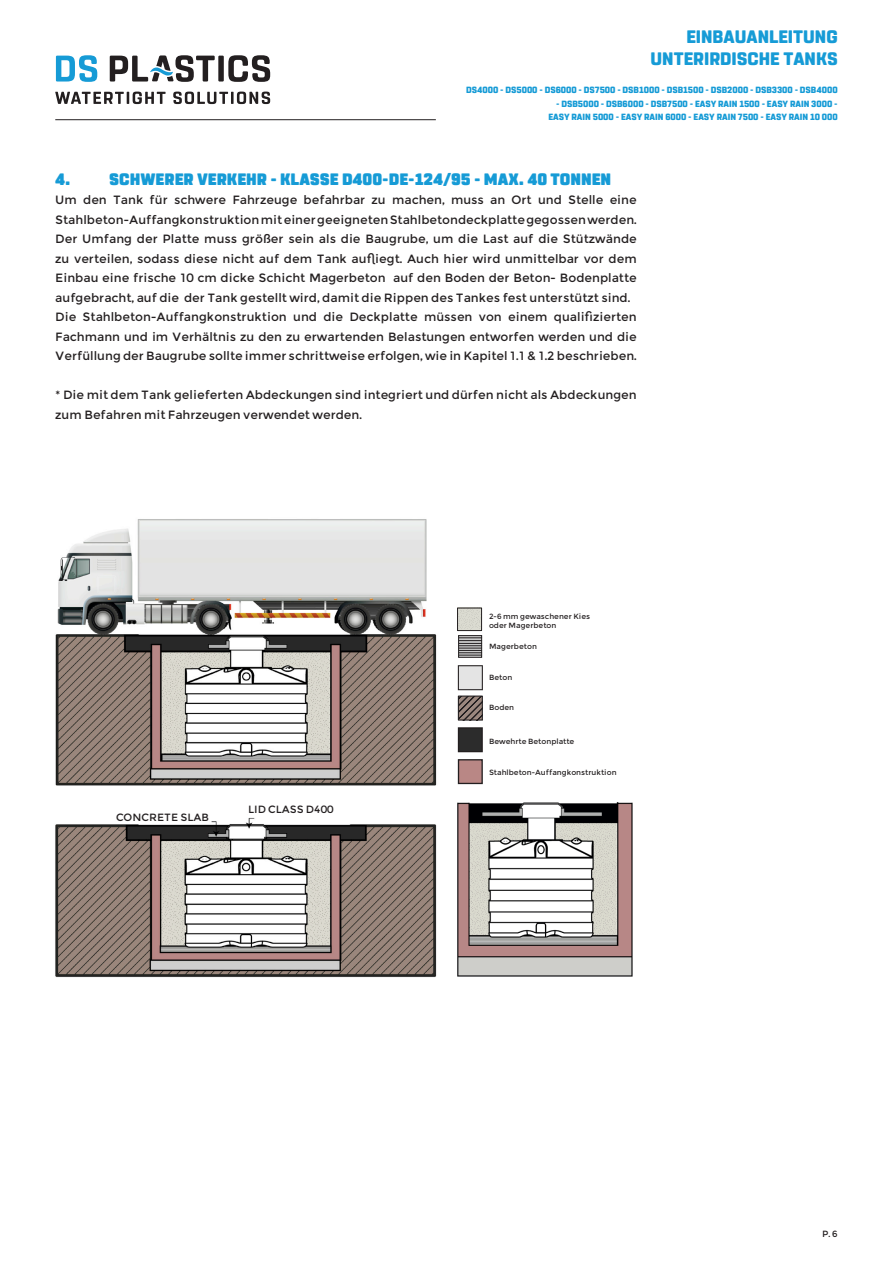
<style>
.page{position:relative;width:893px;height:1263px;background:#fff}
.page>*{position:absolute;margin:0;border:0;box-sizing:border-box;transform-origin:0 0}
.t1{font:800 18px/22px "Rohn Rounded";color:#169bd6;text-align:right}
.t2{font:900 16.5px "Rohn Rounded";color:#169bd6}
.t3{font:12px/19.5px "Montserrat";color:#231f20}
.t4{font:10.5px "Montserrat";color:#231f20}
.t5{font:800 9px/13.5px "Rohn Rounded";color:#169bd6;text-align:right}
.t6{font:9px "Montserrat";color:#231f20}
.t7{font:7.5px/9px "Montserrat";color:#231f20}
</style>
<div class="page">
<hr style="left:55px;top:119px;width:381px;height:1px;background:#231f20">
<svg style="left:56px;top:55px;width:41px;height:27px"></svg>
<svg style="left:55px;top:92px;width:215px;height:12px"></svg>
<svg style="left:110px;top:55px;width:160px;height:27px"></svg>
<img style="left:55px;top:519px;width:382px;height:267px">
<img style="left:457px;top:802px;width:176px;height:175px">
<img style="left:55px;top:817px;width:382px;height:161px">
<div style="left:116px;top:811px;width:93px;height:13px;background:#fff"></div>
<svg style="left:458px;top:665px;width:25px;height:25px"></svg>
<svg style="left:460px;top:697px;width:21px;height:22px"></svg>
<div style="left:458px;top:695px;width:25px;height:26px;border:1px solid #231f20"></div>
<div style="left:458px;top:728px;width:24px;height:24px;background:#2c2c2c"></div>
<div style="left:458px;top:727px;width:25px;height:25px;border:1px solid #231f20"></div>
<div style="left:458px;top:760px;width:24px;height:23px;background:#b98785"></div>
<div style="left:458px;top:759px;width:25px;height:25px;border:1px solid #231f20"></div>
<svg style="left:459px;top:608px;width:24px;height:22px"></svg>
<div style="left:457px;top:608px;width:25px;height:23px;border:1px solid #231f20"></div>
<div style="left:458px;top:635px;width:24px;height:23px;border:1px solid #231f20"></div>
<svg style="left:458px;top:637px;width:25px;height:21px"></svg>
<h1 class="t1" style="left:651px;top:26px;width:189px">EINBAUANLEITUNG<br>UNTERIRDISCHE TANKS</h1>
<p class="t5" style="left:466px;top:83px;width:373px">DS4000 - DS5000 - DS6000 - DS7500 - DSB1000 - DSB1500 - DSB2000 - DSB3300 - DSB4000</p>
<p class="t5" style="left:548px;top:97px;width:291px">- DSB5000 - DSB6000 - DSB7500 - EASY RAIN 1500 - EASY RAIN 3000 -<br>EASY RAIN 5000 - EASY RAIN 6000 - EASY RAIN 7500 - EASY RAIN 10 000</p>
<h2 class="t2" style="left:55px;top:169px;width:558px">4. SCHWERER VERKEHR - KLASSE D400-DE-124/95 - MAX. 40 TONNEN</h2>
<p class="t3" style="left:55px;top:190px;width:583px">Um den Tank für schwere Fahrzeuge befahrbar zu machen, muss an Ort und Stelle eine Stahlbeton-Auffangkonstruktion mit einer geeigneten Stahlbetondeckplatte gegossen werden.<br>Der Umfang der Platte muss größer sein als die Baugrube, um die Last auf die Stützwände zu verteilen, sodass diese nicht auf dem Tank aufliegt. Auch hier wird unmittelbar vor dem Einbau eine frische 10 cm dicke Schicht Magerbeton auf den Boden der Beton- Bodenplatte aufgebracht, auf die der Tank gestellt wird, damit die Rippen des Tankes fest unterstützt sind.<br>Die Stahlbeton-Auffangkonstruktion und die Deckplatte müssen von einem qualifizierten Fachmann und im Verhältnis zu den zu erwartenden Belastungen entworfen werden und die Verfüllung der Baugrube sollte immer schrittweise erfolgen, wie in Kapitel 1.1 &amp; 1.2 beschrieben.</p>
<p class="t3" style="left:55px;top:385px;width:583px">* Die mit dem Tank gelieferten Abdeckungen sind integriert und dürfen nicht als Abdeckungen zum Befahren mit Fahrzeugen verwendet werden.</p>
<p class="t7" style="left:489px;top:611px;width:103px">2-6 mm gewaschener Kies oder Magerbeton</p>
<p class="t7" style="left:489px;top:642px;width:49px">Magerbeton</p>
<p class="t4" style="left:116px;top:811px;width:9px">concrete</p>
<p class="t4" style="left:180px;top:811px;width:8px">slab</p>
<p class="t4" style="left:248px;top:803px;width:28px">Lid class</p>
<p class="t4" style="left:306px;top:803px;width:29px">D400</p>
<p class="t7" style="left:489px;top:672px;width:25px">Beton</p>
<p class="t7" style="left:489px;top:703px;width:27px">Boden</p>
<p class="t7" style="left:489px;top:736px;width:87px">Bewehrte Betonplatte</p>
<p class="t7" style="left:489px;top:768px;width:129px">Stahlbeton-Auffangkonstruktion</p>
<p class="t6" style="left:822px;top:1228px;width:17px">P. 6</p>
</div>
